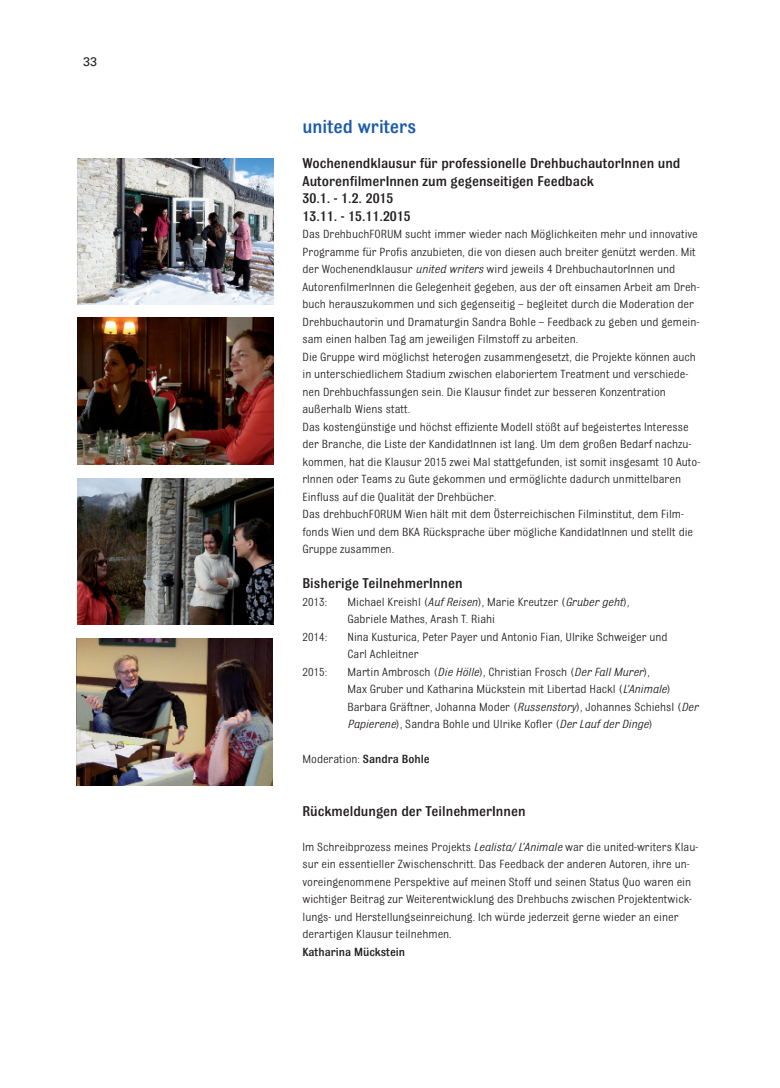
<style>
.page{position:relative;width:780px;height:1088px;background:#fff}
.page>*{position:absolute;margin:0;border:0;box-sizing:border-box;transform-origin:0 0}
.t1{font:500 20px "Bulldog";color:#1b5aa9}
.t2{font:500 15px/17.5px "Bulldog";color:#231f20}
.t3{font:12.5px/17.5px "Bulldog";color:#231f20}
.t4{font:500 12.5px "Bulldog";color:#231f20}
.t5{font:500 12.5px "Univers CE";color:#231f20}
.s1{font-style:italic}
.s2{font-weight:500}
</style>
<div class="page">
<img style="left:78px;top:158px;width:195px;height:147px">
<img style="left:78px;top:317px;width:195px;height:147px">
<img style="left:78px;top:478px;width:195px;height:147px">
<img style="left:76px;top:638px;width:196px;height:147px">
<p class="t5" style="left:83px;top:57px;width:15px">33</p>
<h1 class="t1" style="left:302px;top:115px;width:115px">united writers</h1>
<p class="t2" style="left:302px;top:154px;width:379px">Wochenendklausur für professionelle DrehbuchautorInnen und AutorenfilmerInnen zum gegenseitigen Feedback<br>30.1. - 1.2. 2015<br>13.11. - 15.11.2015</p>
<p class="t3" style="left:302px;top:225px;width:399px">Das DrehbuchFORUM sucht immer wieder nach Möglichkeiten mehr und innovative Programme für Profis anzubieten, die von diesen auch breiter genützt werden. Mit der Wochenendklausur <span class="s1">united writers</span> wird jeweils 4 DrehbuchautorInnen und AutorenfilmerInnen die Gelegenheit gegeben, aus der oft einsamen Arbeit am Dreh&shy;buch herauszukommen und sich gegenseitig – begleitet durch die Moderation der Drehbuchautorin und Dramaturgin Sandra Bohle – Feedback zu geben und gemein&shy;sam einen halben Tag am jeweiligen Filmstoff zu arbeiten.<br>Die Gruppe wird möglichst heterogen zusammengesetzt, die Projekte können auch in unterschiedlichem Stadium zwischen elaboriertem Treatment und verschiede&shy;nen Drehbuchfassungen sein. Die Klausur findet zur besseren Konzentration außerhalb Wiens statt.<br>Das kostengünstige und höchst effiziente Modell stößt auf begeistertes Interesse der Branche, die Liste der KandidatInnen ist lang. Um dem großen Bedarf nachzu&shy;kommen, hat die Klausur 2015 zwei Mal stattgefunden, ist somit insgesamt 10 Auto&shy;rInnen oder Teams zu Gute gekommen und ermöglichte dadurch unmittelbaren Einfluss auf die Qualität der Drehbücher.<br>Das drehbuchFORUM Wien hält mit dem Österreichischen Filminstitut, dem Film&shy;fonds Wien und dem BKA Rücksprache über mögliche KandidatInnen und stellt die Gruppe zusammen.</p>
<p class="t2" style="left:302px;top:574px;width:162px">Bisherige TeilnehmerInnen</p>
<p class="t3" style="left:302px;top:593px;width:26px">2013:</p>
<p class="t3" style="left:347px;top:593px;width:283px">Michael Kreishl (<span class="s1">Auf Reisen</span>), Marie Kreutzer (<span class="s1">Gruber geht</span>),<br>Gabriele Mathes, Arash T. Riahi</p>
<p class="t3" style="left:302px;top:628px;width:26px">2014:</p>
<p class="t3" style="left:347px;top:628px;width:321px">Nina Kusturica, Peter Payer und Antonio Fian, Ulrike Schweiger und<br>Carl Achleitner</p>
<p class="t3" style="left:302px;top:663px;width:26px">2015:</p>
<p class="t3" style="left:347px;top:663px;width:352px">Martin Ambrosch (<span class="s1">Die Hölle</span>), Christian Frosch (<span class="s1">Der Fall Murer</span>),<br>Max Gruber und Katharina Mückstein mit Libertad Hackl (<span class="s1">L’Animale</span>)<br>Barbara Gräftner, Johanna Moder (<span class="s1">Russenstory</span>), Johannes Schiehsl (<span class="s1">Der Papierene</span>), Sandra Bohle und Ulrike Kofler (<span class="s1">Der Lauf der Dinge</span>)</p>
<p class="t3" style="left:302px;top:750px;width:129px">Moderation: <span class="s2">Sandra Bohle</span></p>
<p class="t2" style="left:302px;top:802px;width:224px">Rückmeldungen der TeilnehmerInnen</p>
<p class="t3" style="left:302px;top:838px;width:397px">Im Schreibprozess meines Projekts <span class="s1">Lealista/ L’Animale</span> war die united-writers Klau&shy;sur ein essentieller Zwischenschritt. Das Feedback der anderen Autoren, ihre un&shy;voreingenommene Perspektive auf meinen Stoff und seinen Status Quo waren ein wichtiger Beitrag zur Weiterentwicklung des Drehbuchs zwischen Projektentwick&shy;lungs- und Herstellungseinreichung. Ich würde jederzeit gerne wieder an einer derartigen Klausur teilnehmen.</p>
<p class="t4" style="left:302px;top:944px;width:104px">Katharina Mückstein</p>
</div>
